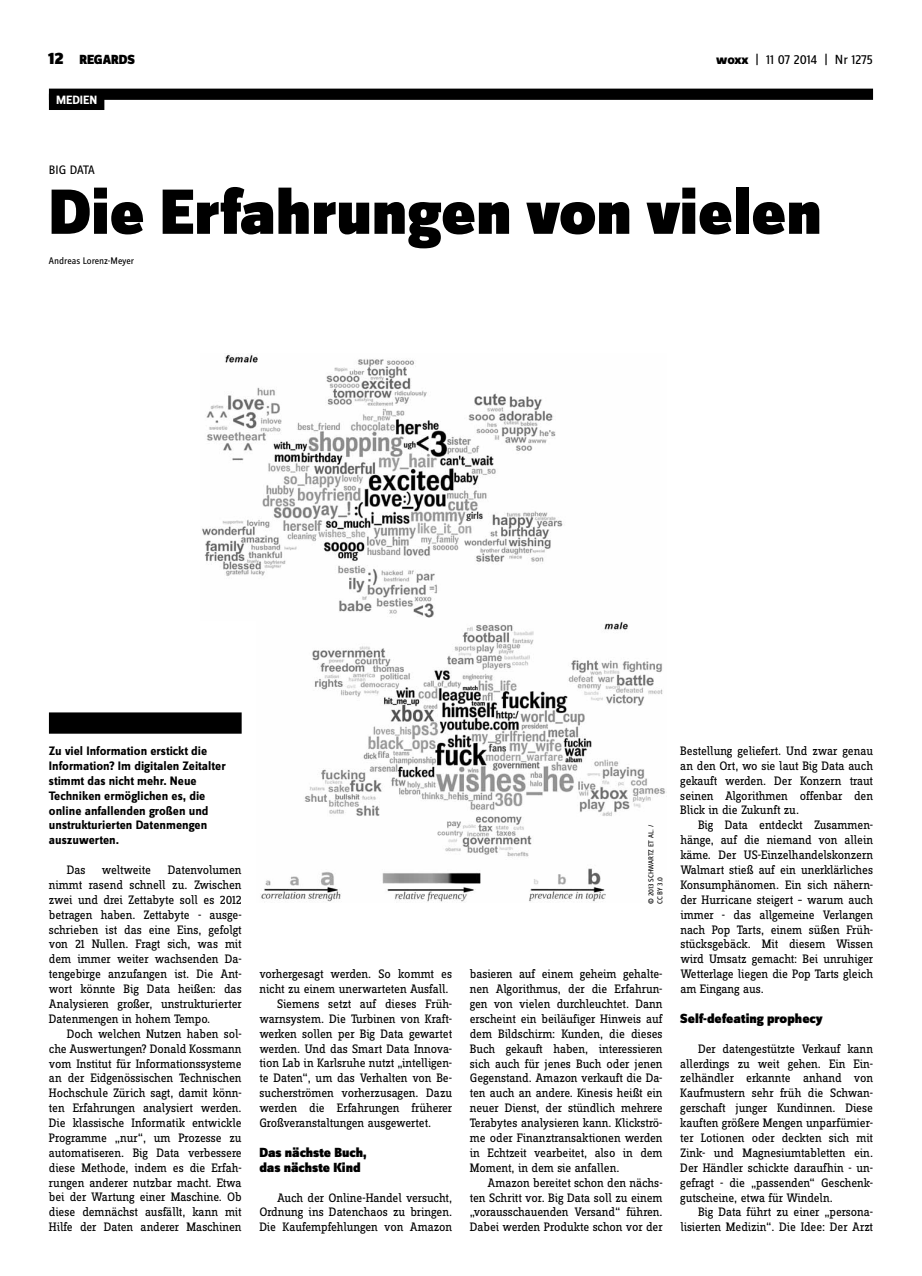
<style>
.page{position:relative;width:922px;height:1276px;background:#fff}
.page>*{position:absolute;margin:0;border:0;box-sizing:border-box;transform-origin:0 0}
.t1{font:900 66.25px "Zine Sans Dis";color:#000}
.t2{font:900 13.75px/14.9px "Zine Sans Dis";color:#000}
.t3{font:13.75px "Zine Sans Dis";letter-spacing:-.01em;color:#000}
.t4{font:12.75px/14.9px "Zine Slab Dis";letter-spacing:-.01em;color:#000;text-align:justify}
.t5{font:700 12.75px/14.9px "Zine Sans Dis";color:#000}
.t6{font:12.75px "Zine Sans Dis";letter-spacing:-.01em;color:#000}
.t7{font:700 12.5px "Zine Sans Dis";color:#fff}
.t8{font:10px "Zine Sans Dis";color:#000}
.t9{font:7.5px/9px "Zine Sans Dis";letter-spacing:-.01em;color:#000}
.s1{font-size:17.5px}
.s2{font-weight:800}
</style>
<div class="page">
<div style="left:49px;top:89px;width:823px;height:11px;background:#000"></div>
<div style="left:49px;top:94px;width:55px;height:16px;background:#000"></div>
<div style="left:49px;top:712px;width:192px;height:21px;background:#000"></div>
<img style="left:202px;top:354px;width:361px;height:264px">
<img style="left:260px;top:622px;width:405px;height:280px">
<p class="t2" style="left:48px;top:53px;width:88px"><span class="s1">12</span> REGARDS</p>
<p class="t3" style="left:716px;top:53px;width:158px"><span class="s2">woxx</span> | 11 07 2014 | Nr 1275</p>
<p class="t7" style="left:56px;top:93px;width:43px">MEDIEN</p>
<p class="t6" style="left:49px;top:163px;width:47px">BIG DATA</p>
<h1 class="t1" style="left:49px;top:177px;width:774px">Die Erfahrungen von vielen</h1>
<p class="t8" style="left:49px;top:255px;width:87px">Andreas Lorenz-Meyer</p>
<p class="t5" style="left:49px;top:744px;width:178px">Zu viel Information erstickt die<br>Information? Im digitalen Zeitalter stimmt das nicht mehr. Neue<br>Techniken ermöglichen es, die online anfallenden großen und unstrukturierten Datenmengen auszuwerten.</p>
<p class="t4" style="left:67px;top:863px;width:20px">Das</p>
<p class="t4" style="left:102px;top:863px;width:51px">weltweite</p>
<p class="t4" style="left:49px;top:863px;width:194px;text-indent:119px">Datenvolumen nimmt rasend schnell zu. Zwischen zwei und drei Zettabyte soll es 2012 betragen haben. Zettabyte - ausge&shy;schrieben ist das eine Eins, gefolgt von 21 Nullen. Fragt sich, was mit dem immer weiter wachsenden Da&shy;tengebirge anzufangen ist. Die Ant&shy;wort könnte Big Data heißen: das Analysieren großer, unstrukturierter Datenmengen in hohem Tempo.</p>
<p class="t4" style="left:49px;top:1027px;width:194px;text-indent:18px">Doch welchen Nutzen haben sol&shy;che Auswertungen? Donald Kossmann vom Institut für Informationssysteme an der Eidgenössischen Technischen Hochschule Zürich sagt, damit könn&shy;ten Erfahrungen analysiert werden.<br>Die klassische Informatik entwickle Programme „nur“, um Prozesse zu automatiseren. Big Data verbessere diese Methode, indem es die Erfah&shy;rungen anderer nutzbar macht. Etwa bei der Wartung einer Maschine. Ob diese demnächst ausfällt, kann mit Hilfe der Daten anderer Maschinen</p>
<p class="t4" style="left:259px;top:967px;width:194px">vorhergesagt werden. So kommt es</p>
<p class="t4" style="left:259px;top:982px;width:191px">nicht zu einem unerwarteten Ausfall.</p>
<p class="t4" style="left:277px;top:997px;width:176px">Siemens setzt auf dieses Früh-</p>
<p class="t4" style="left:259px;top:1012px;width:194px">warnsystem. Die Turbinen von Kraft-</p>
<p class="t4" style="left:259px;top:1026px;width:194px">werken sollen per Big Data gewartet</p>
<p class="t4" style="left:259px;top:1041px;width:194px">werden. Und das Smart Data Innova-</p>
<p class="t4" style="left:259px;top:1056px;width:194px">tion Lab in Karlsruhe nutzt „intelligen-</p>
<p class="t4" style="left:259px;top:1071px;width:194px">te Daten“, um das Verhalten von Be-</p>
<p class="t4" style="left:259px;top:1086px;width:194px">sucherströmen vorherzusagen. Dazu</p>
<p class="t4" style="left:259px;top:1101px;width:194px">werden die Erfahrungen früherer</p>
<p class="t4" style="left:259px;top:1116px;width:173px">Großveranstaltungen ausgewertet.</p>
<p class="t2" style="left:259px;top:1145px;width:109px">Das nächste Buch, das nächste Kind</p>
<p class="t4" style="left:259px;top:1190px;width:194px;text-indent:18px">Auch der Online-Handel versucht, Ordnung ins Datenchaos zu bringen.<br>Die Kaufempfehlungen von Amazon</p>
<p class="t9" style="left:647px;top:904px;width:81px;rotate:-90deg">© 2013 SCHWARTZ ET AL. /<br>CC BY 3.0</p>
<p class="t4" style="left:469px;top:967px;width:194px">basieren auf einem geheim gehalte&shy;nen Algorithmus, der die Erfahrun&shy;gen von vielen durchleuchtet. Dann erscheint ein beiläufiger Hinweis auf dem Bildschirm: Kunden, die dieses Buch gekauft haben, interessieren sich auch für jenes Buch oder jenen Gegenstand. Amazon verkauft die Da&shy;ten auch an andere. Kinesis heißt ein neuer Dienst, der stündlich mehrere Terabytes analysieren kann. Klickströ&shy;me oder Finanztransaktionen werden in Echtzeit vearbeitet, also in dem Moment, in dem sie anfallen.</p>
<p class="t4" style="left:469px;top:1175px;width:194px;text-indent:18px">Amazon bereitet schon den nächs&shy;ten Schritt vor. Big Data soll zu einem „vorausschauenden Versand“ führen.<br>Dabei werden Produkte schon vor der</p>
<p class="t4" style="left:680px;top:744px;width:194px">Bestellung geliefert. Und zwar genau an den Ort, wo sie laut Big Data auch gekauft werden. Der Konzern traut seinen Algorithmen offenbar den Blick in die Zukunft zu.</p>
<p class="t4" style="left:680px;top:818px;width:194px;text-indent:18px">Big Data entdeckt Zusammen&shy;hänge, auf die niemand von allein käme. Der US-Einzelhandelskonzern Walmart stieß auf ein unerklärliches Konsumphänomen. Ein sich nähern&shy;der Hurricane steigert – warum auch immer - das allgemeine Verlangen nach Pop Tarts, einem süßen Früh&shy;stücksgebäck. Mit diesem Wissen wird Umsatz gemacht: Bei unruhiger Wetterlage liegen die Pop Tarts gleich am Eingang aus.</p>
<p class="t2" style="left:680px;top:1011px;width:144px">Self-defeating prophecy</p>
<p class="t4" style="left:680px;top:1041px;width:194px;text-indent:18px">Der datengestützte Verkauf kann allerdings zu weit gehen. Ein Ein&shy;zelhändler erkannte anhand von Kaufmustern sehr früh die Schwan&shy;gerschaft junger Kundinnen. Diese kauften größere Mengen unparfümier&shy;ter Lotionen oder deckten sich mit Zink- und Magnesiumtabletten ein.<br>Der Händler schickte daraufhin - un&shy;gefragt - die „passenden“ Geschenk&shy;gutscheine, etwa für Windeln.</p>
<p class="t4" style="left:680px;top:1205px;width:194px;text-align:right">Big Data führt zu einer „persona&shy;lisierten Medizin“. Die Idee: Der Arzt</p>
</div>
